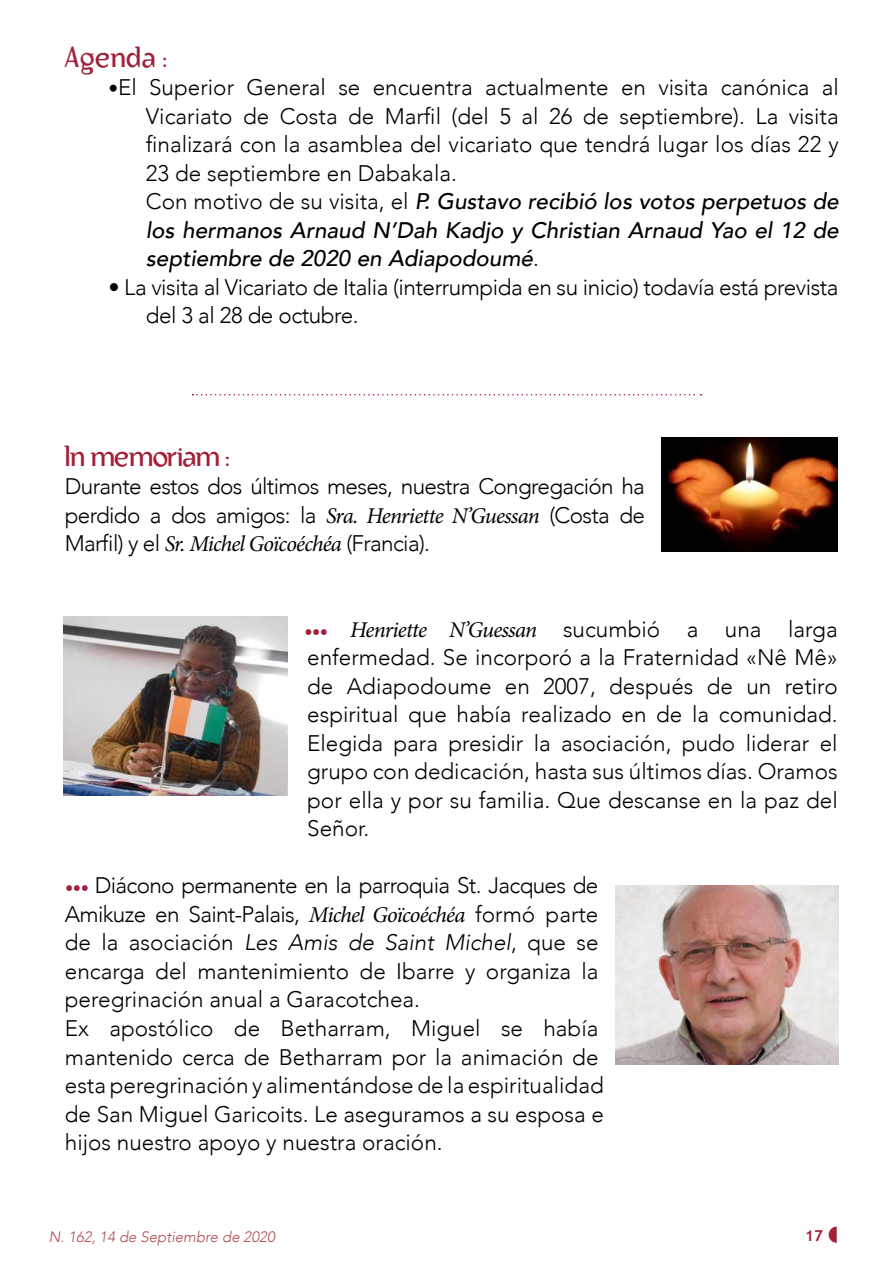
<style>
.page{position:relative;width:893px;height:1263px;background:#fff}
.page>*{position:absolute;margin:0;border:0;box-sizing:border-box;transform-origin:0 0}
.t1{font:28.5px "Bertolt Brecht";letter-spacing:-.03em;color:#a2203a}
.t2{font:300 22.5px/28.5px "Avenir";color:#000}
.t3{font:300 22.5px/28.5px "Avenir";letter-spacing:-.02em;color:#000}
.t4{font:italic 22.5px "Minion Pro";letter-spacing:-.04em;color:#000}
.t5{font:italic 300 15px "Avenir";color:#b14e52}
.t6{font:700 15px "Trebuchet MS";color:#a2203a}
.s1{font-size:19.5px}
.s2{font-weight:500;font-style:italic}
.s3{font-family:"Minion Pro";font-weight:400;font-style:italic}
.s4{color:#a2203a}
.s5{font-family:"Avenir";font-weight:300;font-style:normal}
.s6{font-family:"Minion Pro";font-weight:400;font-style:italic;color:#a2203a}
.s7{font-style:italic}
</style>
<div class="page">
<img style="left:662px;top:437px;width:176px;height:114px">
<svg style="left:192px;top:394px;width:509px;height:1px"></svg>
<img style="left:64px;top:617px;width:223px;height:178px">
<img style="left:615px;top:886px;width:224px;height:178px">
<p class="t1" style="left:65px;top:41px;width:103px">Agenda :</p>
<p class="t2" style="left:146px;top:73px;width:694px;text-indent:-37px"><span class="s1">•</span>El Superior General se encuentra actualmente en visita canónica al Vicariato de Costa de Marfil (del 5 al 26 de septiembre). La visita finalizará con la asamblea del vicariato que tendrá lugar los días 22 y 23 de septiembre en Dabakala.<br>Con motivo de su visita, el <span class="s2">P. Gustavo recibió los votos perpetuos de los hermanos Arnaud N’Dah Kadjo y Christian Arnaud Yao el 12 de septiembre de 2020 en Adiapodoumé</span>.</p>
<p class="t3" style="left:146px;top:273px;width:694px;text-indent:-38px">• La visita al Vicariato de Italia (interrumpida en su inicio) todavía está prevista del 3 al 28 de octubre.</p>
<p class="t1" style="left:65px;top:440px;width:165px">In memoriam :</p>
<p class="t2" style="left:65px;top:472px;width:582px;text-align:justify">Durante estos dos últimos meses, nuestra Congregación ha perdido a dos amigos: la <span class="s3">Sra. Henriette N’Guessan</span> (Costa de Marfil) y el <span class="s3">Sr. Michel Goïcoéchéa</span> (Francia).</p>
<p class="t4" style="left:304px;top:614px;width:535px"><span class="s4">•••</span> Henriette N’Guessan <span class="s5">sucumbió a una larga</span></p>
<p class="t2" style="left:307px;top:643px;width:532px;text-align:justify">enfermedad. Se incorporó a la Fraternidad «Nê Mê» de Adiapodoume en 2007, después de un retiro espiritual que había realizado en de la comunidad.<br>Elegida para presidir la asociación, pudo liderar el grupo con dedicación, hasta sus últimos días. Oramos por ella y por su familia. Que descanse en la paz del Señor.</p>
<p class="t2" style="left:65px;top:871px;width:540px"><span class="s6">•••</span> Diácono permanente en la parroquia St. Jacques de Amikuze en Saint-Palais, <span class="s3">Michel Goïcoéchéa</span> formó parte de la asociación <span class="s7">Les Amis de Saint Michel</span>, que se encarga del mantenimiento de Ibarre y organiza la peregrinación anual a Garacotchea.<br>Ex apostólico de Betharram, Miguel se había mantenido cerca de Betharram por la animación de esta peregrinación y alimentándose de la espiritualidad de San Miguel Garicoits. Le aseguramos a su esposa e hijos nuestro apoyo y nuestra oración.</p>
<p class="t5" style="left:49px;top:1228px;width:227px">N. 162, 14 de Septiembre de 2020</p>
<p class="t6" style="left:805px;top:1226px;width:19px">17</p>
</div>
